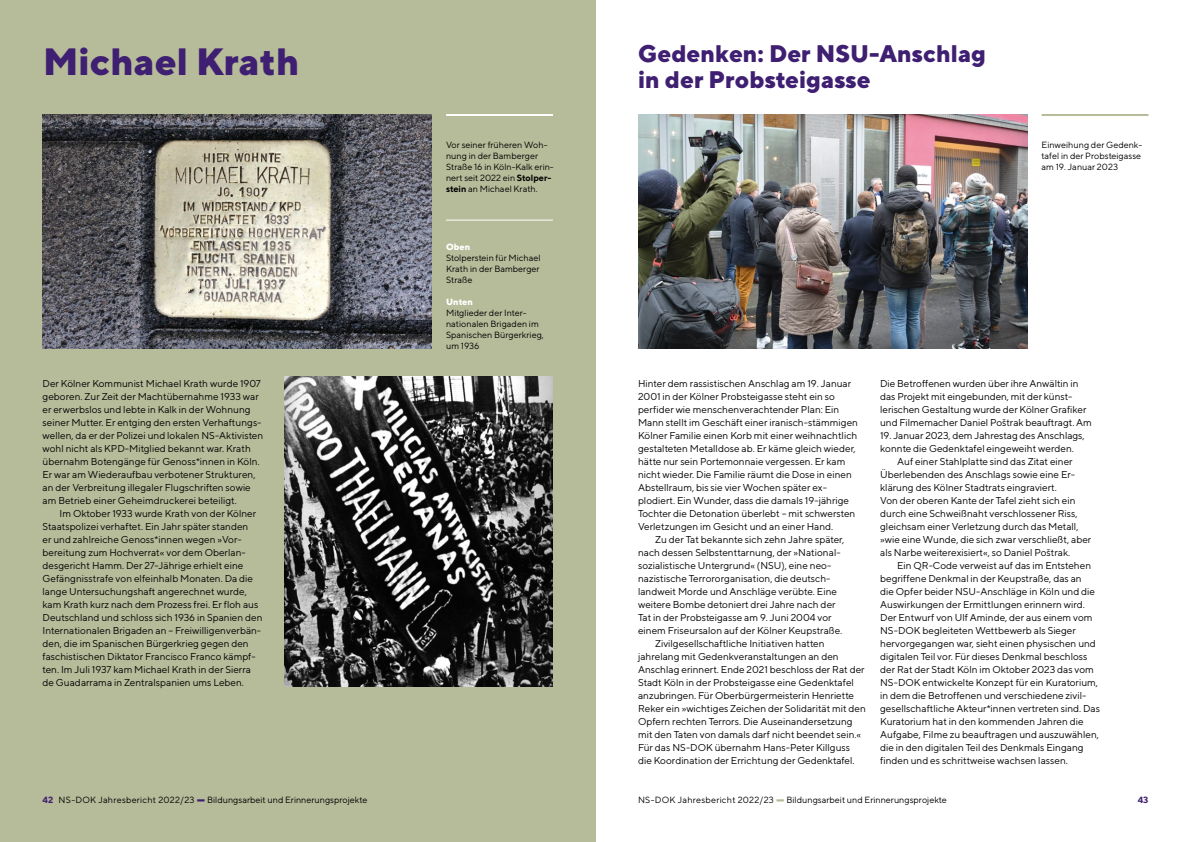
<style>
.page{position:relative;width:1191px;height:842px;background:#fff}
.page>*{position:absolute;margin:0;border:0;box-sizing:border-box;transform-origin:0 0}
.t1{font:800 38px "TT Norms";color:#3f1f71}
.t2{font:32.8px "TT Norms";color:#b6bb99;scale:.36 1}
.t3{font:32.8px "TT Norms";color:#3f1f71;scale:.36 1}
.t4{font:800 24px/26px "TT Norms";color:#3f1f71}
.t5{font:10px/13px "TT Norms";color:#000}
.t6{font:9px/11px "TT Norms";color:#000}
.t7{font:9px "TT Norms";letter-spacing:.025em;color:#000}
.t8{font:800 9px "TT Norms";color:#fff}
.t9{font:700 9px "TT Norms";color:#3f1f71}
.s1{font-weight:700}
.s2{font-weight:700;color:#3f1f71}
</style>
<div class="page">
<div style="left:0;top:0;width:595px;height:842px;background:#b6bb99"></div>
<img style="left:638px;top:114px;width:389px;height:234px">
<img style="left:42px;top:114px;width:390px;height:234px">
<img style="left:285px;top:376px;width:268px;height:310px">
<hr style="left:446px;top:114px;width:107px;height:2px;background:#fff">
<hr style="left:446px;top:220px;width:107px;height:1px;background:#fff">
<hr style="left:1041px;top:114px;width:107px;height:2px;background:#b6bb99">
<h1 class="t1" style="left:43px;top:37px;width:258px">Michael Krath</h1>
<h3 class="t4" style="left:638px;top:40px;width:349px">Gedenken: Der NSU-Anschlag in der Probsteigasse</h3>
<p class="t6" style="left:446px;top:140px;width:109px">Vor seiner früheren Woh&shy;nung in der Bamberger<br>Straße 16 in Köln-Kalk erin&shy;nert seit 2022 ein <span class="s1">Stolper&shy;stein</span> an Michael Krath.</p>
<p class="t6" style="left:1041px;top:140px;width:102px;text-align:justify">Einweihung der Gedenk&shy;tafel in der Probsteigasse am 19. Januar 2023</p>
<p class="t8" style="left:446px;top:241px;width:26px">Oben</p>
<p class="t6" style="left:446px;top:252px;width:96px;text-align:justify">Stolperstein für Michael Krath in der Bamberger Straße</p>
<p class="t8" style="left:446px;top:296px;width:28px">Unten</p>
<p class="t6" style="left:446px;top:307px;width:99px">Mitglieder der Inter&shy;nationalen Brigaden im<br>Spanischen Bürgerkrieg, um 1936</p>
<p class="t5" style="left:43px;top:377px;width:222px">Der Kölner Kommunist Michael Krath wurde 1907 geboren. Zur Zeit der Machtübernahme 1933 war er erwerbslos und lebte in Kalk in der Wohnung seiner Mutter. Er entging den ersten Verhaftungs&shy;wellen, da er der Polizei und lokalen NS-Aktivisten wohl nicht als KPD-Mitglied bekannt war. Krath übernahm Botengänge für Genoss*innen in Köln.<br>Er war am Wiederaufbau verbotener Strukturen, an der Verbreitung illegaler Flugschriften sowie am Betrieb einer Geheimdruckerei beteiligt.</p>
<p class="t5" style="left:43px;top:507px;width:221px;text-indent:17px">Im Oktober 1933 wurde Krath von der Kölner Staatspolizei verhaftet. Ein Jahr später standen<br>er und zahlreiche Genoss*innen wegen »Vor&shy;bereitung zum Hochverrat« vor dem Oberlan&shy;desgericht Hamm. Der 27-Jährige erhielt eine Gefängnisstrafe von elfeinhalb Monaten. Da die lange Untersuchungshaft angerechnet wurde, kam Krath kurz nach dem Prozess frei. Er floh aus Deutschland und schloss sich 1936 in Spanien den Internationalen Brigaden an – Freiwilligenverbän&shy;den, die im Spanischen Bürgerkrieg gegen den faschistischen Diktator Francisco Franco kämpf&shy;ten. Im Juli 1937 kam Michael Krath in der Sierra de Guadarrama in Zentralspanien ums Leben.</p>
<p class="t5" style="left:638px;top:377px;width:221px">Hinter dem rassistischen Anschlag am 19. Januar 2001 in der Kölner Probsteigasse steht ein so perfider wie menschenverachtender Plan: Ein Mann stellt im Geschäft einer iranisch-stämmigen Kölner Familie einen Korb mit einer weihnachtlich gestalteten Metalldose ab. Er käme gleich wieder, hätte nur sein Portemonnaie vergessen. Er kam nicht wieder. Die Familie räumt die Dose in einen Abstellraum, bis sie vier Wochen später ex&shy;plodiert. Ein Wunder, dass die damals 19-jährige Tochter die Detonation überlebt – mit schwersten Verletzungen im Gesicht und an einer Hand.</p>
<p class="t5" style="left:655px;top:533px;width:191px">Zu der Tat bekannte sich zehn Jahre später,</p>
<p class="t5" style="left:638px;top:546px;width:204px">nach dessen Selbstenttarnung, der »National-</p>
<p class="t5" style="left:638px;top:559px;width:194px">sozialistische Untergrund« (NSU), eine neo-</p>
<p class="t5" style="left:638px;top:572px;width:194px">nazistische Terrororganisation, die deutsch-</p>
<p class="t5" style="left:638px;top:585px;width:200px">landweit Morde und Anschläge verübte. Eine</p>
<p class="t5" style="left:638px;top:598px;width:199px">weitere Bombe detoniert drei Jahre nach der</p>
<p class="t5" style="left:638px;top:611px;width:195px">Tat in der Probsteigasse am 9. Juni 2004 vor</p>
<p class="t5" style="left:638px;top:624px;width:206px">einem Friseursalon auf der Kölner Keupstraße.</p>
<p class="t5" style="left:655px;top:637px;width:171px">Zivilgesellschaftliche Initiativen hatten</p>
<p class="t5" style="left:638px;top:650px;width:202px">jahrelang mit Gedenkveranstaltungen an den</p>
<p class="t5" style="left:638px;top:663px;width:228px">Anschlag erinnert. Ende 2021 beschloss der Rat der</p>
<p class="t5" style="left:638px;top:676px;width:217px">Stadt Köln in der Probsteigasse eine Gedenktafel</p>
<p class="t5" style="left:638px;top:689px;width:218px">anzubringen. Für Oberbürgermeisterin Henriette</p>
<p class="t5" style="left:638px;top:702px;width:229px">Reker ein »wichtiges Zeichen der Solidarität mit den</p>
<p class="t5" style="left:638px;top:715px;width:216px">Opfern rechten Terrors. Die Auseinandersetzung</p>
<p class="t5" style="left:638px;top:728px;width:225px">mit den Taten von damals darf nicht beendet sein.«</p>
<p class="t5" style="left:638px;top:741px;width:214px">Für das NS-DOK übernahm Hans-Peter Killguss</p>
<p class="t5" style="left:638px;top:754px;width:218px">die Koordination der Errichtung der Gedenktafel.</p>
<p class="t5" style="left:880px;top:377px;width:213px">Die Betroffenen wurden über ihre Anwältin in das Projekt mit eingebunden, mit der künst&shy;lerischen Gestaltung wurde der Kölner Grafiker und Filmemacher Daniel Poštrak beauftragt. Am</p>
<p class="t5" style="left:880px;top:429px;width:206px">19. Januar 2023, dem Jahrestag des Anschlags, konnte die Gedenktafel eingeweiht werden.</p>
<p class="t5" style="left:880px;top:455px;width:213px;text-indent:17px">Auf einer Stahlplatte sind das Zitat einer Überlebenden des Anschlags sowie eine Er&shy;klärung des Kölner Stadtrats eingraviert.<br>Von der oberen Kante der Tafel zieht sich ein durch eine Schweißnaht verschlossener Riss, gleichsam einer Verletzung durch das Metall, »wie eine Wunde, die sich zwar verschließt, aber als Narbe weiterexisiert«, so Daniel Poštrak.</p>
<p class="t5" style="left:880px;top:559px;width:221px;text-indent:17px">Ein QR-Code verweist auf das im Entstehen begriffene Denkmal in der Keupstraße, das an<br>die Opfer beider NSU-Anschläge in Köln und die Auswirkungen der Ermittlungen erinnern wird.<br>Der Entwurf von Ulf Aminde, der aus einem vom NS-DOK begleiteten Wettbewerb als Sieger hervorgegangen war, sieht einen physischen und digitalen Teil vor. Für dieses Denkmal beschloss der Rat der Stadt Köln im Oktober 2023 das vom NS-DOK entwickelte Konzept für ein Kuratorium, in dem die Betroffenen und verschiedene zivil&shy;gesellschaftliche Akteur*innen vertreten sind. Das Kuratorium hat in den kommenden Jahren die Aufgabe, Filme zu beauftragen und auszuwählen, die in den digitalen Teil des Denkmals Eingang finden und es schrittweise wachsen lassen.</p>
<p class="t7" style="left:43px;top:794px;width:153px"><span class="s2">42</span> NS-DOK Jahresbericht 2022/23</p>
<h2 class="t3" style="left:197px;top:778px;width:25px">—</h2>
<p class="t6" style="left:207px;top:794px;width:162px">Bildungsarbeit und Erinnerungsprojekte</p>
<p class="t7" style="left:638px;top:794px;width:137px">NS-DOK Jahresbericht 2022/23</p>
<h2 class="t2" style="left:776px;top:778px;width:25px">—</h2>
<p class="t6" style="left:786px;top:794px;width:162px">Bildungsarbeit und Erinnerungsprojekte</p>
<p class="t9" style="left:1137px;top:794px;width:12px">43</p>
</div>
